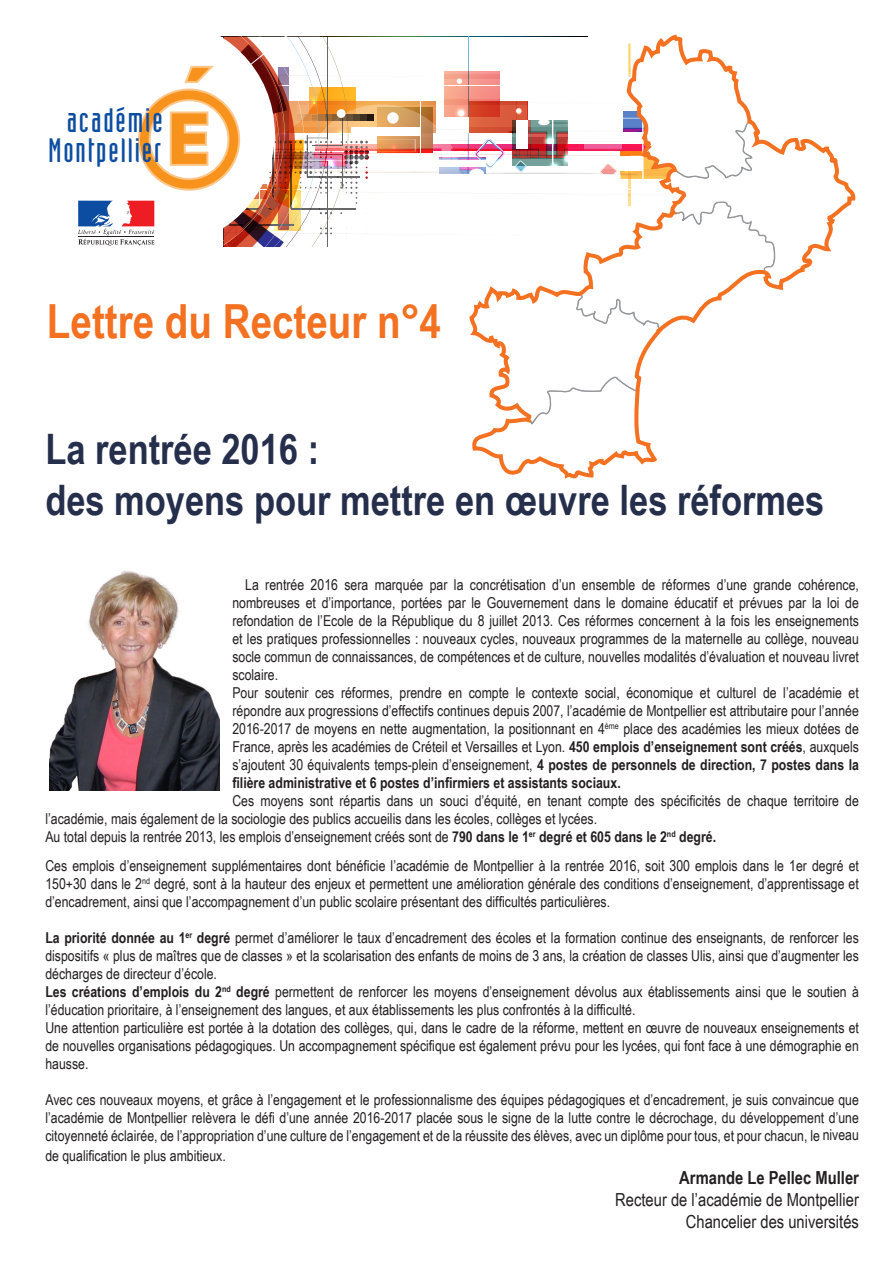
<style>
.page{position:relative;width:893px;height:1263px;background:#fff}
.page>*{position:absolute;margin:0;border:0;box-sizing:border-box;transform-origin:0 0}
.t1{font:700 47.1px "Arial Narrow";color:#f37121}
.t2{font:700 42px "Arial Narrow";color:#252e4b}
.t3{font:33.15px/29.7px "Industria Solid";letter-spacing:.055em;color:#0d4da1;text-align:center;scale:1.05 1}
.edito{font:18px "Arial Narrow";color:#231f20}
.edito-2{font:700 18px "Arial Narrow";color:#231f20}
.edito-3{font:15px/18px "Arial Narrow";color:#231f20;text-align:justify}
.s1{font-weight:700}
</style>
<div class="page">
<img style="left:50px;top:570px;width:170px;height:221px">
<svg style="left:78px;top:36px;width:390px;height:211px"></svg>
<svg style="left:468px;top:34px;width:388px;height:445px"></svg>
<p class="t3" style="left:49px;top:106px;width:110px">académie<br>Montpellier</p>
<p class="t1" style="left:47px;top:285px;width:396px">Lettre du Recteur n°4</p>
<p class="t2" style="left:45px;top:418px;width:275px">La rentrée 2016 :</p>
<p class="t2" style="left:45px;top:468px;width:781px">des moyens pour mettre en œuvre les réformes</p>
<p class="edito-3" style="left:232px;top:575px;width:628px;text-indent:13px">La rentrée 2016 sera marquée par la concrétisation d’un ensemble de réformes d’une grande cohérence, nombreuses et d’importance, portées par le Gouvernement dans le domaine éducatif et prévues par la loi de refondation de l’Ecole de la République du 8 juillet 2013. Ces réformes concernent à la fois les enseignements et les pratiques professionnelles : nouveaux cycles, nouveaux programmes de la maternelle au collège, nouveau socle commun de connaissances, de compétences et de culture, nouvelles modalités d’évaluation et nouveau livret scolaire.</p>
<p class="edito-3" style="left:232px;top:683px;width:628px">Pour soutenir ces réformes, prendre en compte le contexte social, économique et culturel de l’académie et répondre aux progressions d’effectifs continues depuis 2007, l’académie de Montpellier est attributaire pour l’année 2016-2017 de moyens en nette augmentation, la positionnant en 4<sup>ème</sup> place des académies les mieux dotées de France, après les académies de Créteil et Versailles et Lyon. <span class="s1">450 emplois d’enseignement sont créés</span>, auxquels s’ajoutent 30 équivalents temps-plein d’enseignement, <span class="s1">4 postes de personnels de direction, 7 postes dans la filière administrative et 6 postes d’infirmiers et assistants sociaux.</span></p>
<p class="edito-3" style="left:45px;top:791px;width:815px;text-indent:187px">Ces moyens sont répartis dans un souci d’équité, en tenant compte des spécificités de chaque territoire de l’académie, mais également de la sociologie des publics accueilis dans les écoles, collèges et lycées.</p>
<p class="edito-3" style="left:45px;top:827px;width:672px">Au total depuis la rentrée 2013, les emplois d’enseignement créés sont de <span class="s1">790 dans le 1</span><sup>er</sup> <span class="s1">degré et 605 dans le 2</span><sup>nd</sup> <span class="s1">degré.</span></p>
<p class="edito-3" style="left:45px;top:856px;width:815px">Ces emplois d’enseignement supplémentaires dont bénéficie l’académie de Montpellier à la rentrée 2016, soit 300 emplois dans le 1er degré et 150+30 dans le 2<sup>nd</sup> degré, sont à la hauteur des enjeux et permettent une amélioration générale des conditions d’enseignement, d’apprentissage et d’encadrement, ainsi que l’accompagnement d’un public scolaire présentant des difficultés particulières.</p>
<p class="edito-3" style="left:45px;top:928px;width:815px"><span class="s1">La priorité donnée au 1</span><sup>er</sup> <span class="s1">degré</span> permet d’améliorer le taux d’encadrement des écoles et la formation continue des enseignants, de renforcer les dispositifs « plus de maîtres que de classes » et la scolarisation des enfants de moins de 3 ans, la création de classes Ulis, ainsi que d’augmenter les décharges de directeur d’école.</p>
<p class="edito-3" style="left:45px;top:982px;width:815px"><span class="s1">Les créations d’emplois du 2</span><sup>nd</sup> <span class="s1">degré</span> permettent de renforcer les moyens d’enseignement dévolus aux établissements ainsi que le soutien à l’éducation prioritaire, à l’enseignement des langues, et aux établissements les plus confrontés à la difficulté.</p>
<p class="edito-3" style="left:45px;top:1018px;width:815px">Une attention particulière est portée à la dotation des collèges, qui, dans le cadre de la réforme, mettent en œuvre de nouveaux enseignements et de nouvelles organisations pédagogiques. Un accompagnement spécifique est également prévu pour les lycées, qui font face à une démographie en hausse.</p>
<p class="edito-3" style="left:45px;top:1090px;width:815px">Avec ces nouveaux moyens, et grâce à l’engagement et le professionnalisme des équipes pédagogiques et d’encadrement, je suis convaincue que l’académie de Montpellier relèvera le défi d’une année 2016-2017 placée sous le signe de la lutte contre le décrochage, du développement d’une citoyenneté éclairée, de l’appropriation d’une culture de l’engagement et de la réussite des élèves, avec un diplôme pour tous, et pour chacun, le niveau</p>
<p class="edito-3" style="left:45px;top:1146px;width:182px">de qualification le plus ambitieux.</p>
<p class="edito-2" style="left:679px;top:1164px;width:181px">Armande Le Pellec Muller</p>
<p class="edito" style="left:615px;top:1186px;width:245px">Recteur de l’académie de Montpellier</p>
<p class="edito" style="left:686px;top:1208px;width:175px">Chancelier des universités</p>
</div>
